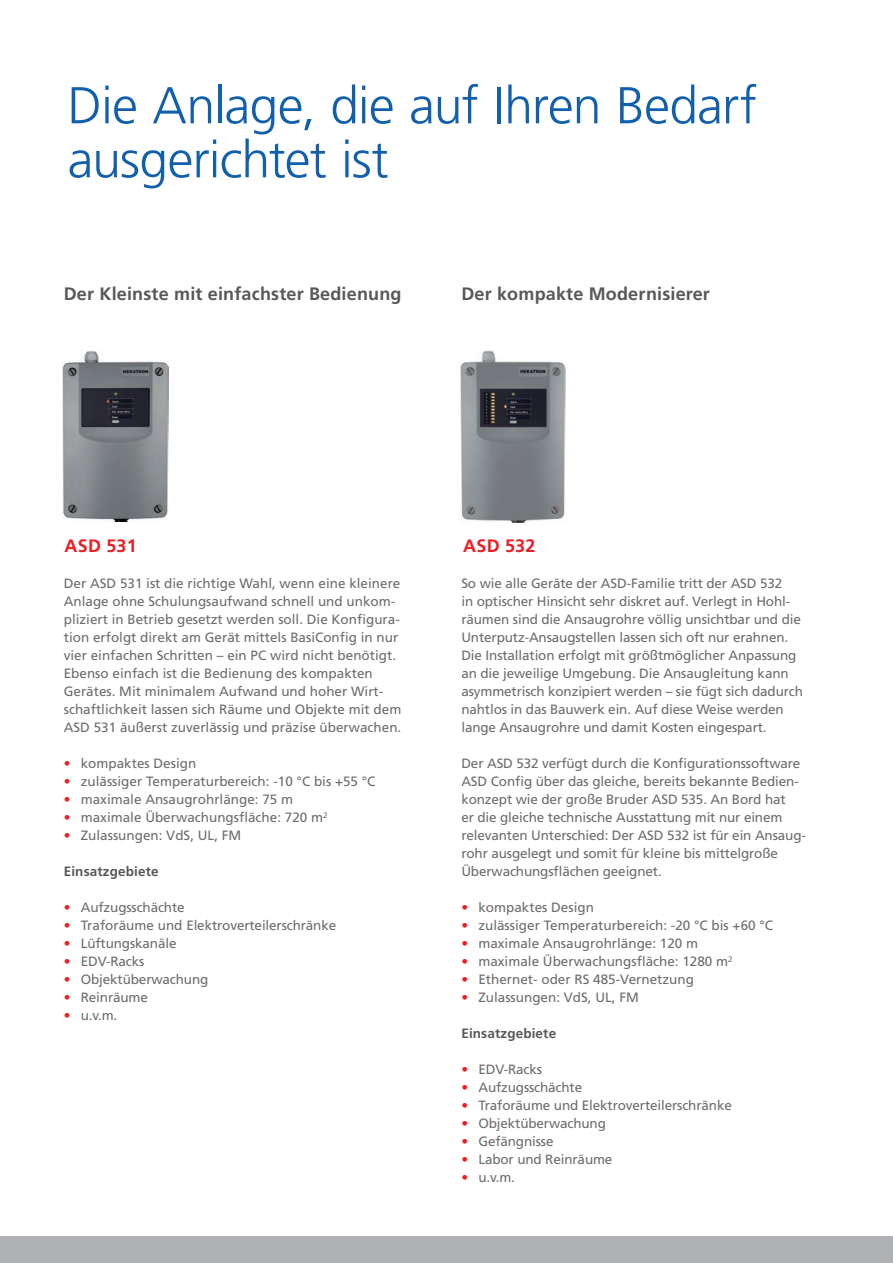
<style>
.page{position:relative;width:893px;height:1263px;background:#fff}
.page>*{position:absolute;margin:0;border:0;box-sizing:border-box;transform-origin:0 0}
.t1{font:300 51.75px/54px "Frutiger LT Std";letter-spacing:-.015em;color:#115fad}
.t2{font:700 18px "Frutiger LT Std";letter-spacing:.01em;color:#57585a}
.t3{font:700 18px "Frutiger LT Std";letter-spacing:.01em;color:#ee1d23}
.t4{font:13.5px/18px "Frutiger LT Std";letter-spacing:-.01em;color:#6c6d70}
.t5{font:700 13.5px "Frutiger LT Std";letter-spacing:.01em;color:#57585a}
.s1{color:#ee1d23}
</style>
<div class="page">
<img style="left:63px;top:351px;width:105px;height:171px">
<img style="left:460px;top:351px;width:106px;height:172px">
<div style="left:0;top:1236px;width:893px;height:27px;background:#b0b1b5"></div>
<h1 class="t1" style="left:68px;top:79px;width:691px">Die Anlage, die auf Ihren Bedarf ausgerichtet ist</h1>
<h2 class="t2" style="left:64px;top:283px;width:339px">Der Kleinste mit einfachster Bedienung</h2>
<h2 class="t2" style="left:461px;top:283px;width:250px">Der kompakte Modernisierer</h2>
<h2 class="t3" style="left:65px;top:535px;width:74px">ASD 531</h2>
<h2 class="t3" style="left:463px;top:535px;width:74px">ASD 532</h2>
<p class="t4" style="left:64px;top:574px;width:339px">Der ASD 531 ist die richtige Wahl, wenn eine kleinere Anlage ohne Schulungsaufwand schnell und unkom&shy;pliziert in Betrieb gesetzt werden soll. Die Konfigura&shy;tion erfolgt direkt am Gerät mittels BasiConfig in nur vier einfachen Schritten – ein PC wird nicht benötigt.<br>Ebenso einfach ist die Bedienung des kompakten Gerätes. Mit minimalem Aufwand und hoher Wirt&shy;schaftlichkeit lassen sich Räume und Objekte mit dem ASD 531 äußerst zuverlässig und präzise überwachen.</p>
<p class="t4" style="left:64px;top:754px;width:134px"><span class="s1">•</span> kompaktes Design</p>
<p class="t4" style="left:64px;top:772px;width:313px"><span class="s1">•</span> zulässiger Temperaturbereich: -10 °C bis +55 °C</p>
<p class="t4" style="left:64px;top:790px;width:231px"><span class="s1">•</span> maximale Ansaugrohrlänge: 75 m</p>
<p class="t4" style="left:64px;top:808px;width:265px"><span class="s1">•</span> maximale Überwachungsfläche: 720 m<sup>2</sup></p>
<p class="t4" style="left:64px;top:826px;width:179px"><span class="s1">•</span> Zulassungen: VdS, UL, FM</p>
<p class="t5" style="left:64px;top:863px;width:96px">Einsatzgebiete</p>
<p class="t4" style="left:64px;top:898px;width:122px"><span class="s1">•</span> Aufzugsschächte</p>
<p class="t4" style="left:64px;top:916px;width:274px"><span class="s1">•</span> Traforäume und Elektroverteilerschränke</p>
<p class="t4" style="left:64px;top:934px;width:114px"><span class="s1">•</span> Lüftungskanäle</p>
<p class="t4" style="left:64px;top:952px;width:82px"><span class="s1">•</span> EDV-Racks</p>
<p class="t4" style="left:64px;top:970px;width:146px"><span class="s1">•</span> Objektüberwachung</p>
<p class="t4" style="left:64px;top:988px;width:86px"><span class="s1">•</span> Reinräume</p>
<p class="t4" style="left:64px;top:1006px;width:55px"><span class="s1">•</span> u.v.m.</p>
<p class="t4" style="left:461px;top:574px;width:343px">So wie alle Geräte der ASD-Familie tritt der ASD 532<br>in optischer Hinsicht sehr diskret auf. Verlegt in Hohl&shy;räumen sind die Ansaugrohre völlig unsichtbar und die Unterputz-Ansaugstellen lassen sich oft nur erahnen.<br>Die Installation erfolgt mit größtmöglicher Anpassung an die jeweilige Umgebung. Die Ansaugleitung kann asymmetrisch konzipiert werden – sie fügt sich dadurch nahtlos in das Bauwerk ein. Auf diese Weise werden lange Ansaugrohre und damit Kosten eingespart.</p>
<p class="t4" style="left:461px;top:754px;width:346px">Der ASD 532 verfügt durch die Konfigurationssoftware ASD Config über das gleiche, bereits bekannte Bedien&shy;konzept wie der große Bruder ASD 535. An Bord hat<br>er die gleiche technische Ausstattung mit nur einem relevanten Unterschied: Der ASD 532 ist für ein Ansaug&shy;rohr ausgelegt und somit für kleine bis mittelgroße Überwachungsflächen geeignet.</p>
<p class="t4" style="left:461px;top:898px;width:134px"><span class="s1">•</span> kompaktes Design</p>
<p class="t4" style="left:461px;top:916px;width:313px"><span class="s1">•</span> zulässiger Temperaturbereich: -20 °C bis +60 °C</p>
<p class="t4" style="left:461px;top:934px;width:238px"><span class="s1">•</span> maximale Ansaugrohrlänge: 120 m</p>
<p class="t4" style="left:461px;top:952px;width:273px"><span class="s1">•</span> maximale Überwachungsfläche: 1280 m<sup>2</sup></p>
<p class="t4" style="left:461px;top:970px;width:234px"><span class="s1">•</span> Ethernet- oder RS 485-Vernetzung</p>
<p class="t4" style="left:461px;top:988px;width:179px"><span class="s1">•</span> Zulassungen: VdS, UL, FM</p>
<p class="t5" style="left:461px;top:1025px;width:96px">Einsatzgebiete</p>
<p class="t4" style="left:461px;top:1060px;width:82px"><span class="s1">•</span> EDV-Racks</p>
<p class="t4" style="left:461px;top:1078px;width:122px"><span class="s1">•</span> Aufzugsschächte</p>
<p class="t4" style="left:461px;top:1096px;width:272px"><span class="s1">•</span> Traforäume und Elektroverteilerschränke</p>
<p class="t4" style="left:461px;top:1114px;width:146px"><span class="s1">•</span> Objektüberwachung</p>
<p class="t4" style="left:461px;top:1132px;width:94px"><span class="s1">•</span> Gefängnisse</p>
<p class="t4" style="left:461px;top:1150px;width:153px"><span class="s1">•</span> Labor und Reinräume</p>
<p class="t4" style="left:461px;top:1168px;width:55px"><span class="s1">•</span> u.v.m.</p>
</div>
